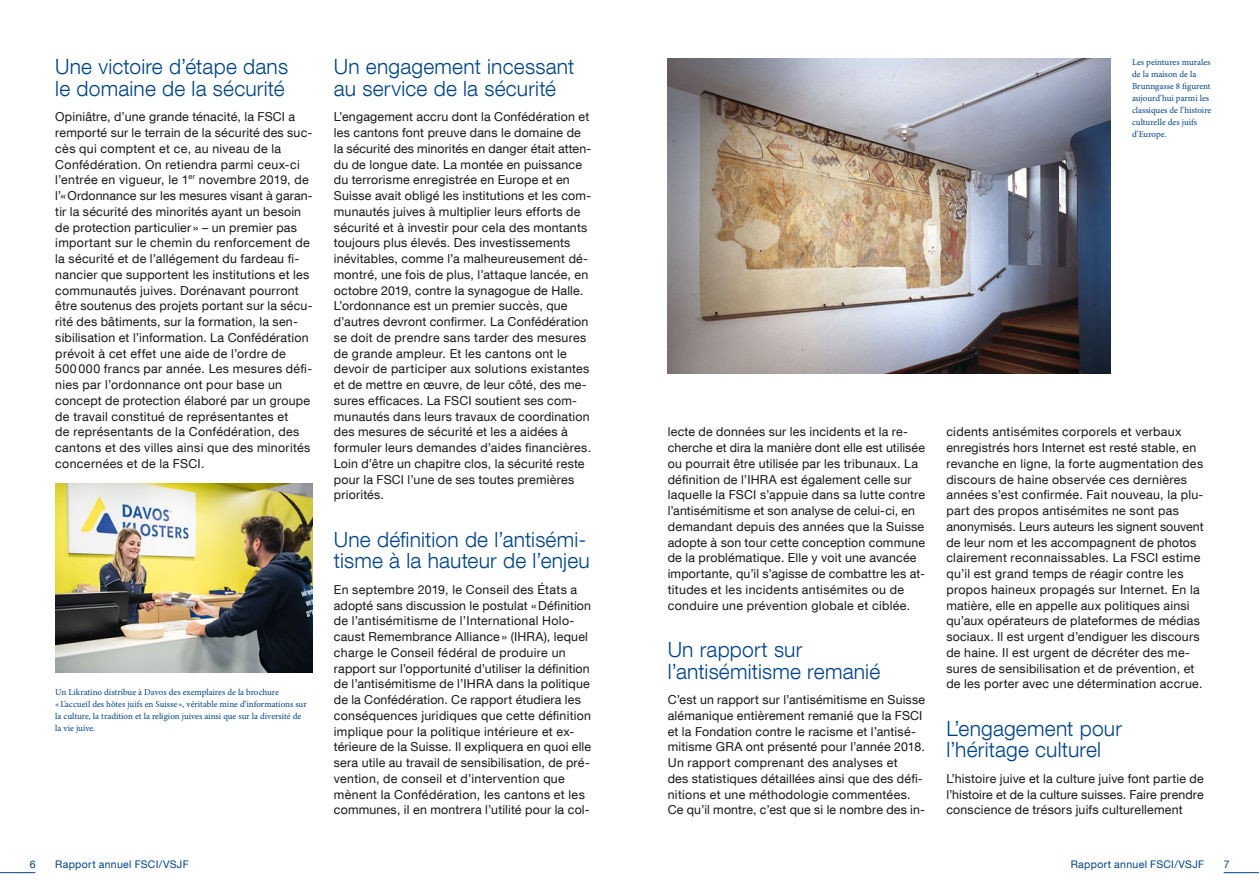
<style>
.page{position:relative;width:1259px;height:893px;background:#fff}
.page>*{position:absolute;margin:0;border:0;box-sizing:border-box;transform-origin:0 0}
.t1{font:300 21px/21.8px "Helvetica Neue LT Com";letter-spacing:.01em;color:#004387}
.t2{font:12.3px/15.8px "Helvetica Neue LT Com";letter-spacing:.02em;color:#181716}
.t3{font:10.5px "Helvetica Neue LT Com";letter-spacing:.03em;color:#004387}
.t4{font:9px/12px "Minion Pro";color:#004387}
</style>
<div class="page">
<img style="left:668px;top:58px;width:442px;height:315px">
<img style="left:55px;top:484px;width:258px;height:189px">
<hr style="left:1223px;top:872px;width:36px;height:1px;background:#004387">
<hr style="left:0;top:872px;width:35px;height:1px;background:#004387">
<h1 class="t1" style="left:55px;top:55px;width:234px">Une victoire d’étape dans le domaine de la sécurité</h1>
<p class="t2" style="left:55px;top:109px;width:259px">Opiniâtre, d’une grande ténacité, la FSCI a remporté sur le terrain de la sécurité des suc&shy;cès qui comptent et ce, au niveau de la Confédération. On retiendra parmi ceux-ci l’entrée en vigueur, le 1<sup>er</sup> novembre 2019, de l’«Ordonnance sur les mesures visant à garan&shy;tir la sécurité des minorités ayant un besoin de protection particulier » – un premier pas important sur le chemin du renforcement de la sécurité et de l’allégement du fardeau fi&shy;nancier que supportent les institutions et les communautés juives. Dorénavant pourront être soutenus des projets portant sur la sécu&shy;rité des bâtiments, sur la formation, la sen&shy;sibilisation et l’information. La Confédération prévoit à cet effet une aide de l’ordre de<br>500 000 francs par année. Les mesures défi&shy;nies par l’ordonnance ont pour base un concept de protection élaboré par un groupe de travail constitué de représentantes et<br>de représentants de la Confédération, des cantons et des villes ainsi que des minorités concernées et de la FSCI.</p>
<p class="t4" style="left:55px;top:686px;width:253px">Un Likratino distribue à Davos des exemplaires de la brochure «L’accueil des hôtes juifs en Suisse », véritable mine d’informations sur la culture, la tradition et la religion juives ainsi que sur la diversité de la vie juive.</p>
<h1 class="t1" style="left:334px;top:55px;width:242px">Un engagement incessant au service de la sécurité</h1>
<p class="t2" style="left:334px;top:109px;width:259px">L’engagement accru dont la Confédération et les cantons font preuve dans le domaine de la sécurité des minorités en danger était atten&shy;du de longue date. La montée en puissance du terrorisme enregistrée en Europe et en Suisse avait obligé les institutions et les com&shy;munautés juives à multiplier leurs efforts de sécurité et à investir pour cela des montants toujours plus élevés. Des investissements inévitables, comme l’a malheureusement dé&shy;montré, une fois de plus, l’attaque lancée, en octobre 2019, contre la synagogue de Halle.<br>L’ordonnance est un premier succès, que d’autres devront confirmer. La Confédération se doit de prendre sans tarder des mesures de grande ampleur. Et les cantons ont le devoir de participer aux solutions existantes et de mettre en œuvre, de leur côté, des me&shy;sures efficaces. La FSCI soutient ses com&shy;munautés dans leurs travaux de coordination des mesures de sécurité et les a aidées à formuler leurs demandes d’aides financières.<br>Loin d’être un chapitre clos, la sécurité reste pour la FSCI l’une de ses toutes premières priorités.</p>
<h1 class="t1" style="left:334px;top:528px;width:257px">Une définition de l’antisémi&shy;tisme à la hauteur de l’enjeu</h1>
<p class="t2" style="left:334px;top:581px;width:259px">En septembre 2019, le Conseil des États a adopté sans discussion le postulat «Définition de l’antisémitisme de l’International Holo&shy;caust Remembrance Alliance» (IHRA), lequel charge le Conseil fédéral de produire un rapport sur l’opportunité d’utiliser la définition de l’antisémitisme de l’IHRA dans la politique de la Confédération. Ce rapport étudiera les conséquences juridiques que cette définition implique pour la politique intérieure et ex&shy;térieure de la Suisse. Il expliquera en quoi elle sera utile au travail de sensibilisation, de pré&shy;vention, de conseil et d’intervention que mènent la Confédération, les cantons et les communes, il en montrera l’utilité pour la col-</p>
<p class="t4" style="left:1132px;top:56px;width:81px">Les peintures murales de la maison de la<br>Brunngasse 8 figurent aujourd’hui parmi les classiques de l’histoire culturelle des juifs d’Europe.</p>
<p class="t2" style="left:668px;top:424px;width:259px">lecte de données sur les incidents et la re&shy;cherche et dira la manière dont elle est utilisée ou pourrait être utilisée par les tribunaux. La définition de l’IHRA est également celle sur laquelle la FSCI s’appuie dans sa lutte contre l’antisémitisme et son analyse de celui-ci, en demandant depuis des années que la Suisse adopte à son tour cette conception commune de la problématique. Elle y voit une avancée importante, qu’il s’agisse de combattre les at&shy;titudes et les incidents antisémites ou de conduire une prévention globale et ciblée.</p>
<h1 class="t1" style="left:668px;top:638px;width:214px">Un rapport sur l’antisémitisme remanié</h1>
<p class="t2" style="left:668px;top:691px;width:259px">C’est un rapport sur l’antisémitisme en Suisse alémanique entièrement remanié que la FSCI et la Fondation contre le racisme et l’antisé&shy;mitisme GRA ont présenté pour l’année 2018.<br>Un rapport comprenant des analyses et<br>des statistiques détaillées ainsi que des défi&shy;nitions et une méthodologie commentées.<br>Ce qu’il montre, c’est que si le nombre des in-</p>
<p class="t2" style="left:946px;top:424px;width:259px">cidents antisémites corporels et verbaux enregistrés hors Internet est resté stable, en revanche en ligne, la forte augmentation des discours de haine observée ces dernières années s’est confirmée. Fait nouveau, la plu&shy;part des propos antisémites ne sont pas anonymisés. Leurs auteurs les signent souvent de leur nom et les accompagnent de photos clairement reconnaissables. La FSCI estime qu’il est grand temps de réagir contre les propos haineux propagés sur Internet. En la matière, elle en appelle aux politiques ainsi qu’aux opérateurs de plateformes de médias sociaux. Il est urgent d’endiguer les discours de haine. Il est urgent de décréter des me&shy;sures de sensibilisation et de prévention, et de les porter avec une détermination accrue.</p>
<h1 class="t1" style="left:946px;top:717px;width:177px">L’engagement pour l’héritage culturel</h1>
<p class="t2" style="left:946px;top:770px;width:259px;text-align:justify">L’histoire juive et la culture juive font partie de l’histoire et de la culture suisses. Faire prendre conscience de trésors juifs culturellement</p>
<p class="t3" style="left:30px;top:858px;width:7px">6</p>
<p class="t3" style="left:55px;top:858px;width:135px">Rapport annuel FSCI/VSJF</p>
<p class="t3" style="left:1070px;top:858px;width:135px">Rapport annuel FSCI/VSJF</p>
<p class="t3" style="left:1224px;top:858px;width:7px">7</p>
</div>
